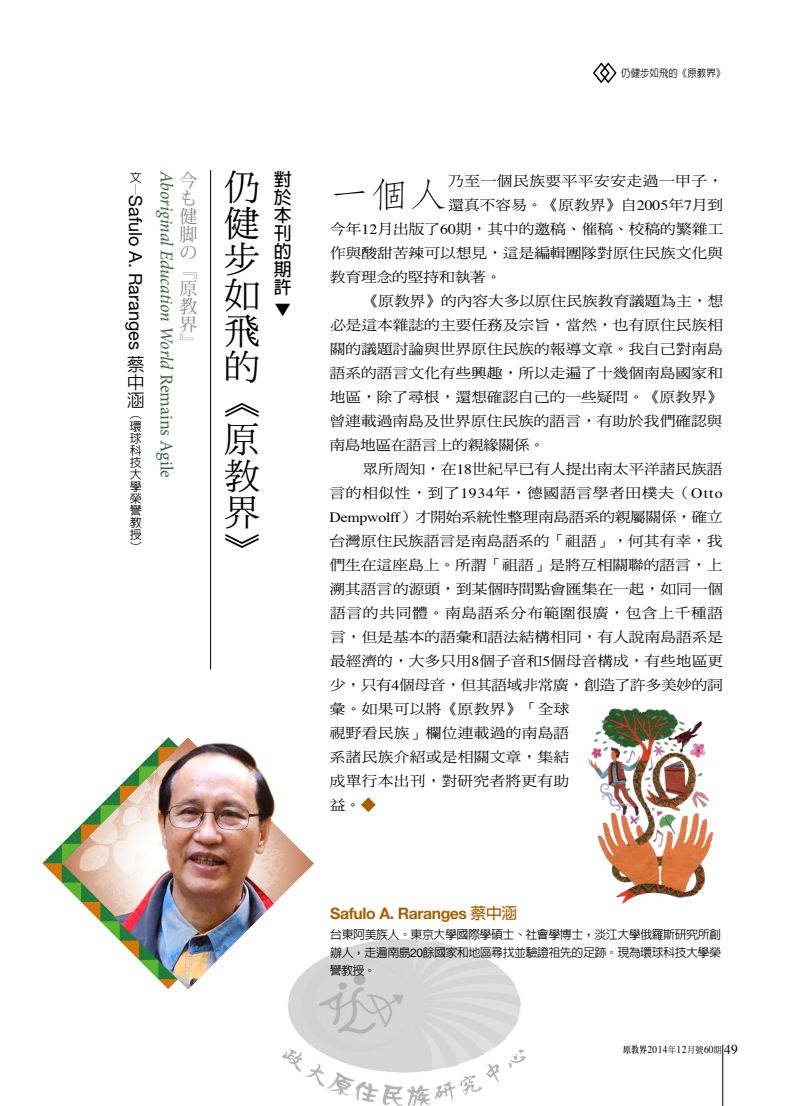
<style>
.page{position:relative;width:808px;height:1106px;background:#fff}
.page>*{position:absolute;margin:0;border:0;box-sizing:border-box;transform-origin:0 0}
.t1{font:36px/36px "DF Ming Std W5";color:#000;text-align:justify}
.t2{font:300 35.7px "AR Fang Song B5 HK";color:#000;scale:1.11 1}
.t3{font:italic 18px "Minion Pro";letter-spacing:-.01em;color:#396545}
.t4{font:18px "Helvetica Neue";color:#000}
.t5{font:18px/18px "Koz Min Pro";color:#898989}
.t6{font:700 18px/18px "AR Hei B5";color:#000;text-align:justify}
.t7{font:500 18px/18px "AR Hei B5";color:#000;text-align:justify}
.t8{font:700 15.75px "Helvetica Neue";letter-spacing:-.025em;color:#a76000}
.t9{font:14.1px "DF Ming Std W5";color:#000;scale:1.11 1}
.t10{font:14.1px "DF Ming Std W5";letter-spacing:.04em;color:#000;scale:1.11 1}
.t11{font:14.1px "DF Ming Std W5";letter-spacing:-.025em;color:#000;scale:1.11 1}
.t12{font:14.1px "DF Ming Std W5";letter-spacing:-.02em;color:#000;scale:1.11 1}
.t13{font:14.1px "DF Ming Std W5";letter-spacing:.03em;color:#000;scale:1.11 1}
.t14{font:500 12px/12px "AR Hei B5";letter-spacing:-.045em;color:#000;text-align:justify}
.t15{font:10.5px "Times";letter-spacing:.05em;color:#000;scale:.9 1}
.t16{font:500 10.5px "AR Hei B5";color:#000;scale:.9 1}
.s1{font-style:normal}
.s2{font-family:"Times"}
.s3{font-family:"AR Hei B5"}
.s4{font-family:"Helvetica Neue";font-weight:400}
.s5{font-family:"AR Ming B5";font-weight:800;font-size:9px}
.s6{font-family:"DF Ming Std W5";font-size:9px}
.s7{font-size:13.5px}
</style>
<div class="page">
<img style="left:283px;top:939px;width:242px;height:167px">
<hr style="left:722px;top:1044px;width:1px;height:62px;background:#000">
<svg style="left:593px;top:62px;width:24px;height:22px"></svg>
<svg style="left:361px;top:797px;width:15px;height:15px"></svg>
<hr style="left:210px;top:170px;width:1px;height:499px;background:#000">
<img style="left:588px;top:708px;width:126px;height:196px">
<svg style="left:43px;top:737px;width:146px;height:165px"></svg>
<img style="left:81px;top:738px;width:247px;height:251px">
<p class="t14" style="left:130px;top:171px;width:13px">文︱</p>
<p class="t4" style="left:146px;top:195px;width:156px;rotate:90deg">Safulo A. Raranges</p>
<p class="t7" style="left:127px;top:355px;width:19px">蔡中涵</p>
<p class="t14" style="left:130px;top:409px;width:13px">︵環球科技大學榮譽教授︶</p>
<p class="t3" style="left:179px;top:171px;width:308px;rotate:90deg">Aboriginal Education World <span class="s1">Remains Agile</span></p>
<p class="t5" style="left:179px;top:171px;width:19px">今も健脚の『原教界』</p>
<h1 class="t1" style="left:224px;top:169px;width:36px">仍健步如飛的︽原教界︾</h1>
<p class="t6" style="left:274px;top:170px;width:19px">對於本刊的期許</p>
<p class="t6" style="left:274px;top:301px;width:19px">▼</p>
<p class="t16" style="left:621px;top:67px;width:117px">仍健步如飛的《原教界》</p>
<h2 class="t2" style="left:330px;top:176px;width:108px">一個人</h2>
<p class="t13" style="left:448px;top:173px;width:249px">乃至一個民族要平平安安走過一甲子，</p>
<p class="t9" style="left:448px;top:197px;width:249px">還真不容易。《原教界》自<span class="s2">2005</span>年<span class="s2">7</span>月到</p>
<p class="t9" style="left:330px;top:221px;width:355px">今年<span class="s2">12</span>月出版了<span class="s2">60</span>期，其中的邀稿、催稿、校稿的繁雜工</p>
<p class="t9" style="left:330px;top:245px;width:356px">作與酸甜苦辣可以想見，這是編輯團隊對原住民族文化與</p>
<p class="t9" style="left:330px;top:269px;width:156px">教育理念的堅持和執著。</p>
<p class="t9" style="left:363px;top:293px;width:326px">《原教界》的內容大多以原住民族教育議題為主，想</p>
<p class="t9" style="left:330px;top:317px;width:356px">必是這本雜誌的主要任務及宗旨，當然，也有原住民族相</p>
<p class="t9" style="left:330px;top:341px;width:356px">關的議題討論與世界原住民族的報導文章。我自己對南島</p>
<p class="t9" style="left:330px;top:365px;width:356px">語系的語言文化有些興趣，所以走遍了十幾個南島國家和</p>
<p class="t9" style="left:330px;top:389px;width:356px">地區，除了尋根，還想確認自己的一些疑問。《原教界》</p>
<p class="t9" style="left:330px;top:413px;width:356px">曾連載過南島及世界原住民族的語言，有助於我們確認與</p>
<p class="t11" style="left:329px;top:437px;width:196px">南島地區在語言上的親緣關係。</p>
<p class="t9" style="left:362px;top:461px;width:326px">眾所周知，在<span class="s2">18</span>世紀早已有人提出南太平洋諸民族語</p>
<p class="t10" style="left:329px;top:485px;width:356px">言的相似性，到了<span class="s2">1934</span>年，德國語言學者田樸夫（<span class="s2">Otto</span></p>
<p class="t11" style="left:330px;top:509px;width:356px"><span class="s2">Dempwolff</span>）才開始系統性整理南島語系的親屬關係，確立</p>
<p class="t9" style="left:330px;top:533px;width:356px">台灣原住民族語言是南島語系的「祖語」，何其有幸，我</p>
<p class="t9" style="left:329px;top:557px;width:356px">們生在這座島上。所謂「祖語」是將互相關聯的語言，上</p>
<p class="t9" style="left:329px;top:581px;width:356px">溯其語言的源頭，到某個時間點會匯集在一起，如同一個</p>
<p class="t10" style="left:330px;top:605px;width:356px">語言的共同體。南島語系分布範圍很廣，包含上千種語</p>
<p class="t9" style="left:330px;top:629px;width:356px">言，但是基本的語彙和語法結構相同，有人說南島語系是</p>
<p class="t9" style="left:330px;top:653px;width:356px">最經濟的，大多只用<span class="s2">8</span>個子音和<span class="s2">5</span>個母音構成，有些地區更</p>
<p class="t12" style="left:330px;top:677px;width:356px">少，只有<span class="s2">4</span>個母音，但其語域非常廣，創造了許多美妙的詞</p>
<p class="t9" style="left:330px;top:701px;width:217px">彙。如果可以將《原教界》「全球</p>
<p class="t9" style="left:330px;top:725px;width:217px">視野看民族」欄位連載過的南島語</p>
<p class="t9" style="left:330px;top:749px;width:217px">系諸民族介紹或是相關文章，集結</p>
<p class="t9" style="left:330px;top:773px;width:217px">成單行本出刊，對研究者將更有助</p>
<p class="t9" style="left:330px;top:797px;width:30px">益。</p>
<p class="t8" style="left:330px;top:903px;width:188px">Safulo A. Raranges <span class="s3">蔡中涵</span></p>
<p class="t14" style="left:330px;top:925px;width:393px;line-height:18px">台東阿美族人。東京大學國際學碩士、社會學博士，淡江大學俄羅斯研究所創辦人，走遍南島<span class="s4">20</span>餘國家和地區尋找並驗證祖先的足跡。現為環球科技大學榮譽教授。</p>
<p class="t15" style="left:623px;top:1042px;width:129px"><span class="s5">原教界</span>2014<span class="s6">年</span>12<span class="s6">月號</span>60<span class="s6">期</span> <span class="s7">49</span></p>
</div>
